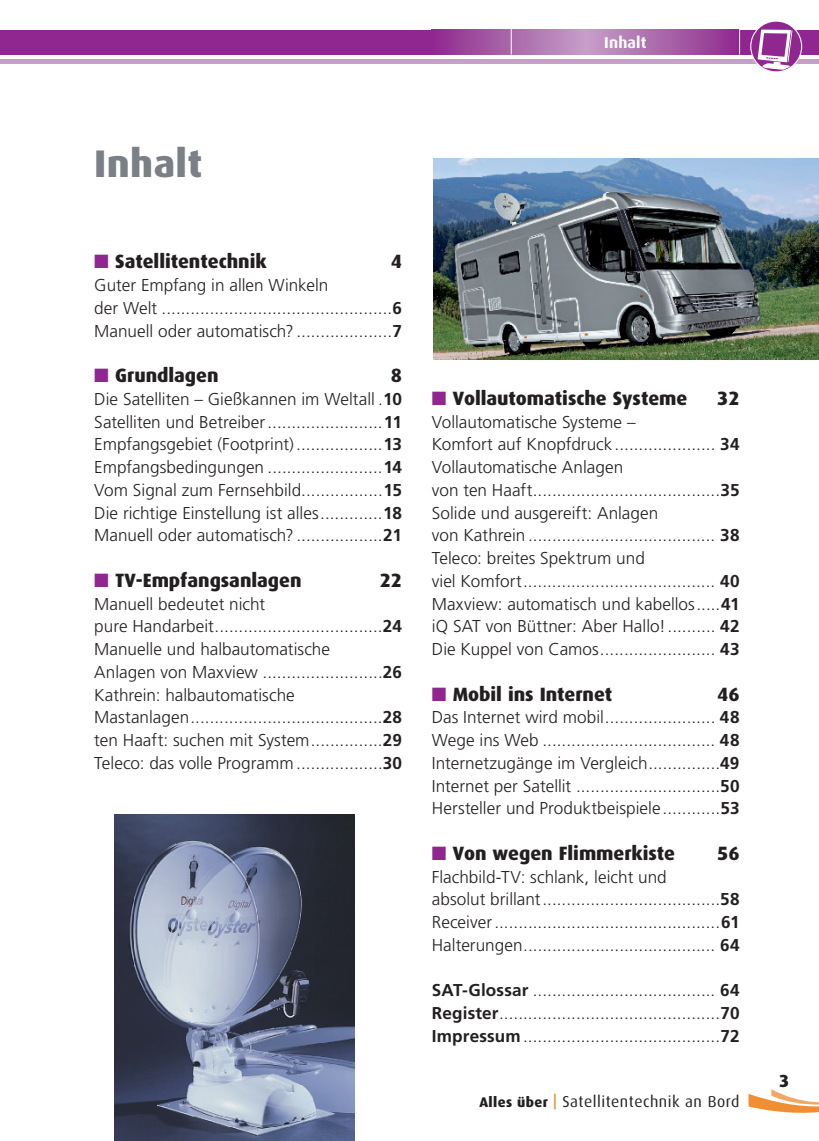
<style>
.page{position:relative;width:819px;height:1141px;background:#fff}
.page>*{position:absolute;margin:0;border:0;box-sizing:border-box;transform-origin:0 0}
.t1{font:800 38.5px "Dax";letter-spacing:.01em;color:#7a8085}
.t2{font:800 19.25px "Dax";letter-spacing:-.005em;color:#231f20}
.t3{font:800 17.5px "Dax";color:#231f20}
.t4{font:300 17.15px/22.8px "Frutiger";color:#231f20}
.t5{font:15.75px "Dax";letter-spacing:.03em;color:#231f20}
.t6{font:700 15.75px "Dax";letter-spacing:.01em;color:#fff}
.s1{color:#90268f}
.s2{font-weight:700}
.s3{font-weight:800;font-size:14px}
.s4{font-weight:500;color:#f08e33}
</style>
<div class="page">
<div style="left:0;top:30px;width:818px;height:25px;background:#90268f"></div>
<hr style="left:0;top:60px;width:818px;height:4px;background:#c7a0c9">
<div style="left:432px;top:30px;width:153px;height:25px;background:linear-gradient(to right,#8f2b8d,#c49fc7)"></div>
<div style="left:585px;top:30px;width:154px;height:25px;background:linear-gradient(to right,#c5a1c8,#902c8e)"></div>
<hr style="left:511px;top:20px;width:1px;height:35px;background:#fff">
<hr style="left:739px;top:20px;width:1px;height:35px;background:#fff">
<svg style="left:750px;top:21px;width:52px;height:51px"></svg>
<svg style="left:748px;top:1089px;width:70px;height:24px"></svg>
<img style="left:433px;top:159px;width:385px;height:201px">
<img style="left:114px;top:814px;width:241px;height:327px">
<p class="t6" style="left:604px;top:36px;width:44px">Inhalt</p>
<h1 class="t1" style="left:94px;top:147px;width:110px">Inhalt</h1>
<p class="t2" style="left:94px;top:253px;width:174px"><span class="s1">■</span> Satellitentechnik</p>
<p class="t2" style="left:391px;top:253px;width:13px">4</p>
<p class="t4" style="left:94px;top:275px;width:309px">Guter Empfang in allen Winkeln<br>der Welt ................................................<span class="s2">6<br></span>Manuell oder automatisch? ....................<span class="s2">7</span></p>
<p class="t2" style="left:94px;top:367px;width:126px"><span class="s1">■</span> Grundlagen</p>
<p class="t2" style="left:391px;top:367px;width:13px">8</p>
<p class="t4" style="left:94px;top:389px;width:309px;text-align:justify">Die Satelliten – Gießkannen im Weltall .<span class="s2">10<br></span>Satelliten und Betreiber ........................<span class="s2">11<br></span>Empfangsgebiet (Footprint) ..................<span class="s2">13<br></span>Empfangsbedingungen ........................<span class="s2">14<br></span>Vom Signal zum Fernsehbild.................<span class="s2">15<br></span>Die richtige Einstellung ist alles .............<span class="s2">18<br></span>Manuell oder automatisch? ..................<span class="s2">21</span></p>
<p class="t2" style="left:94px;top:572px;width:209px"><span class="s1">■</span> TV-Empfangsanlagen</p>
<p class="t2" style="left:379px;top:572px;width:24px">22</p>
<p class="t4" style="left:94px;top:593px;width:309px">Manuell bedeutet nicht<br>pure Handarbeit ...................................<span class="s2">24<br></span>Manuelle und halbautomatische<br>Anlagen von Maxview .........................<span class="s2">26<br></span>Kathrein: halbautomatische<br>Mastanlagen ........................................<span class="s2">28 </span>ten Haaft: suchen mit System ...............<span class="s2">29<br></span>Teleco: das volle Programm ..................<span class="s2">30</span></p>
<p class="t2" style="left:432px;top:390px;width:257px"><span class="s1">■</span> Vollautomatische Systeme</p>
<p class="t2" style="left:717px;top:390px;width:24px">32</p>
<p class="t4" style="left:432px;top:411px;width:309px">Vollautomatische Systeme –<br>Komfort auf Knopfdruck ..................... <span class="s2">34<br></span>Vollautomatische Anlagen<br>von ten Haaft .......................................<span class="s2">35<br></span>Solide und ausgereift: Anlagen<br>von Kathrein ....................................... <span class="s2">38<br></span>Teleco: breites Spektrum und<br>viel Komfort ........................................ <span class="s2">40<br></span>Maxview: automatisch und kabellos .....<span class="s2">41 </span>iQ SAT von Büttner: Aber Hallo! .......... <span class="s2">42<br></span>Die Kuppel von Camos ........................ <span class="s2">43</span></p>
<p class="t2" style="left:432px;top:686px;width:182px"><span class="s1">■</span> Mobil ins Internet</p>
<p class="t2" style="left:717px;top:686px;width:24px">46</p>
<p class="t4" style="left:432px;top:707px;width:309px;text-align:justify">Das Internet wird mobil ....................... <span class="s2">48<br></span>Wege ins Web .................................... <span class="s2">48<br></span>Internetzugänge im Vergleich ...............<span class="s2">49<br></span>Internet per Satellit ..............................<span class="s2">50<br></span>Hersteller und Produktbeispiele ............<span class="s2">53</span></p>
<p class="t2" style="left:432px;top:845px;width:245px"><span class="s1">■</span> Von wegen Flimmerkiste</p>
<p class="t2" style="left:717px;top:845px;width:24px">56</p>
<p class="t4" style="left:432px;top:866px;width:309px">Flachbild-TV: schlank, leicht und<br>absolut brillant .....................................<span class="s2">58<br></span>Receiver ...............................................<span class="s2">61<br></span>Halterungen ........................................ <span class="s2">64</span></p>
<p class="t4" style="left:432px;top:980px;width:309px;text-align:justify"><span class="s2">SAT-Glossar</span> ...................................... <span class="s2">64<br>Register</span>..............................................<span class="s2">70<br>Impressum</span> .........................................<span class="s2">72</span></p>
<p class="t5" style="left:479px;top:1094px;width:262px"><span class="s3">Alles über</span> <span class="s4">|</span> Satellitentechnik an Bord</p>
<p class="t3" style="left:779px;top:1074px;width:12px">3</p>
</div>
